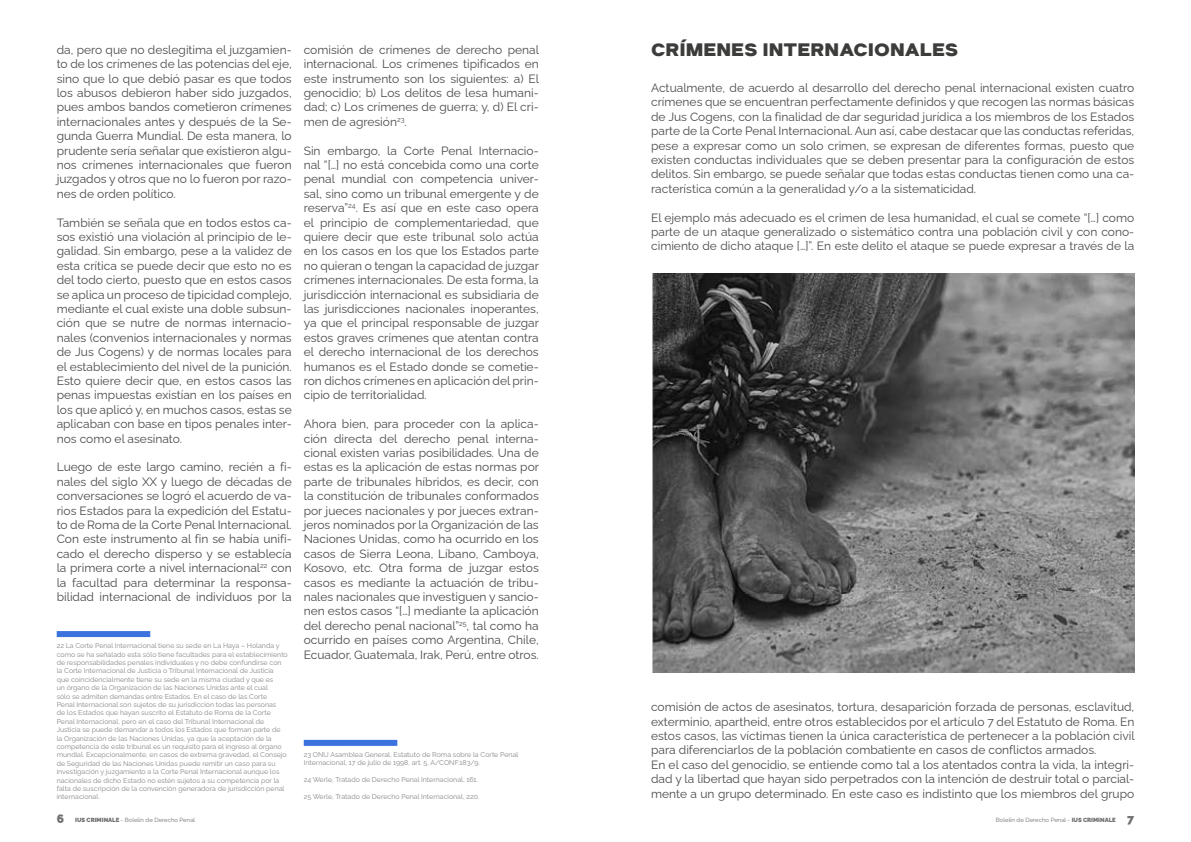
<style>
.page{position:relative;width:1191px;height:842px;background:#fff}
.page>*{position:absolute;margin:0;border:0;box-sizing:border-box;transform-origin:0 0}
.t1{font:800 18px "Suprema";color:#3c3c3b}
.t2{font:12px/14.4px "Raleway";color:#4a4a49;text-align:justify}
.t3{font:7px/8.4px "Raleway";color:#878787}
.t4{font:6px "Raleway";color:#706f6f}
.s1{font-weight:900;font-size:12px}
.s2{font-weight:900}
</style>
<div class="page">
<img style="left:652px;top:273px;width:482px;height:399px">
<div style="left:57px;top:631px;width:93px;height:6px;background:#3b72de"></div>
<div style="left:304px;top:740px;width:93px;height:6px;background:#3b72de"></div>
<p class="t2" style="left:57px;top:41px;width:236px">da, pero que no deslegitima el juzgamien&shy;to de los crímenes de las potencias del eje, sino que lo que debió pasar es que todos los abusos debieron haber sido juzgados, pues ambos bandos cometieron crímenes internacionales antes y después de la Se&shy;gunda Guerra Mundial. De esta manera, lo prudente sería señalar que existieron algu&shy;nos crímenes internacionales que fueron juzgados y otros que no lo fueron por razo&shy;nes de orden político.</p>
<p class="t2" style="left:57px;top:214px;width:236px">También se señala que en todos estos ca&shy;sos existió una violación al principio de le&shy;galidad. Sin embargo, pese a la validez de esta crítica se puede decir que esto no es del todo cierto, puesto que en estos casos se aplica un proceso de tipicidad complejo, mediante el cual existe una doble subsun&shy;ción que se nutre de normas internacio&shy;nales (convenios internacionales y normas de Jus Cogens) y de normas locales para el establecimiento del nivel de la punición.<br>Esto quiere decir que, en estos casos las penas impuestas existían en los países en los que aplicó y, en muchos casos, estas se aplicaban con base en tipos penales inter&shy;nos como el asesinato.</p>
<p class="t2" style="left:57px;top:459px;width:236px">Luego de este largo camino, recién a fi&shy;nales del siglo XX y luego de décadas de conversaciones se logró el acuerdo de va&shy;rios Estados para la expedición del Estatu&shy;to de Roma de la Corte Penal Internacional.<br>Con este instrumento al fin se había unifi&shy;cado el derecho disperso y se establecía la primera corte a nivel internacional<sup>22</sup> con la facultad para determinar la responsa&shy;bilidad internacional de individuos por la</p>
<p class="t3" style="left:57px;top:641px;width:232px">22 La Corte Penal Internacional tiene su sede en La Haya – Holanda y como se ha señalado esta sólo tiene facultades para el establecimiento de responsabilidades penales individuales y no debe confundirse con la Corte Internacional de Justicia o Tribunal Internacional de Justicia que coincidencialmente tiene su sede en la misma ciudad y que es<br>un órgano de la Organización de las Naciones Unidas ante el cual<br>sólo se admiten demandas entre Estados. En el caso de las Corte<br>Penal Internacional son sujetos de su jurisdicción todas las personas<br>de los Estados que hayan suscrito el Estatuto de Roma de la Corte Penal Internacional, pero en el caso del Tribunal Internacional de Justicia se puede demandar a todos los Estados que forman parte de la Organización de las Naciones Unidas, ya que la aceptación de la competencia de este tribunal es un requisito para el ingreso al órgano mundial. Excepcionalmente, en casos de extrema gravedad, el Consejo de Seguridad de las Naciones Unidas puede remitir un caso para su investigación y juzgamiento a la Corte Penal Internacional aunque los nacionales de dicho Estado no estén sujetos a su competencia por la falta de suscripción de la convención generadora de jurisdicción penal internacional.</p>
<p class="t2" style="left:304px;top:41px;width:237px">comisión de crímenes de derecho penal internacional. Los crímenes tipificados en este instrumento son los siguientes: a) El genocidio; b) Los delitos de lesa humani&shy;dad; c) Los crímenes de guerra; y, d) El cri&shy;men de agresión<sup>23</sup>.</p>
<p class="t2" style="left:304px;top:142px;width:237px">Sin embargo, la Corte Penal Internacio&shy;nal “[…] no está concebida como una corte penal mundial con competencia univer&shy;sal, sino como un tribunal emergente y de reserva”<sup>24</sup>. Es así que en este caso opera el principio de complementariedad, que quiere decir que este tribunal solo actúa en los casos en los que los Estados parte no quieran o tengan la capacidad de juzgar crímenes internacionales. De esta forma, la jurisdicción internacional es subsidiaria de las jurisdicciones nacionales inoperantes, ya que el principal responsable de juzgar estos graves crímenes que atentan contra el derecho internacional de los derechos humanos es el Estado donde se cometie&shy;ron dichos crímenes en aplicación del prin&shy;cipio de territorialidad.</p>
<p class="t2" style="left:304px;top:415px;width:237px">Ahora bien, para proceder con la aplica&shy;ción directa del derecho penal interna&shy;cional existen varias posibilidades. Una de estas es la aplicación de estas normas por parte de tribunales híbridos, es decir, con la constitución de tribunales conformados por jueces nacionales y por jueces extran&shy;jeros nominados por la Organización de las Naciones Unidas, como ha ocurrido en los casos de Sierra Leona, Líbano, Camboya, Kosovo, etc. Otra forma de juzgar estos casos es mediante la actuación de tribu&shy;nales nacionales que investiguen y sancio&shy;nen estos casos “[…] mediante la aplicación del derecho penal nacional”<sup>25</sup>, tal como ha ocurrido en países como Argentina, Chile, Ecuador, Guatemala, Irak, Perú, entre otros.</p>
<p class="t3" style="left:304px;top:750px;width:216px">23 ONU Asamblea General, Estatuto de Roma sobre la Corte Penal<br>Internacional, 17 de julio de 1998, art. 5, A/CONF.183/9.</p>
<p class="t3" style="left:304px;top:775px;width:176px">24 Werle, Tratado de Derecho Penal Internacional, 161.</p>
<p class="t3" style="left:304px;top:792px;width:177px">25 Werle, Tratado de Derecho Penal Internacional, 220.</p>
<h1 class="t1" style="left:651px;top:38px;width:309px">CRÍMENES INTERNACIONALES</h1>
<p class="t2" style="left:651px;top:79px;width:485px">Actualmente, de acuerdo al desarrollo del derecho penal internacional existen cuatro crímenes que se encuentran perfectamente definidos y que recogen las normas básicas de Jus Cogens, con la finalidad de dar seguridad jurídica a los miembros de los Estados parte de la Corte Penal Internacional. Aun así, cabe destacar que las conductas referidas, pese a expresar como un solo crimen, se expresan de diferentes formas, puesto que existen conductas individuales que se deben presentar para la configuración de estos delitos. Sin embargo, se puede señalar que todas estas conductas tienen como una ca&shy;racterística común a la generalidad y/o a la sistematicidad.</p>
<p class="t2" style="left:651px;top:209px;width:485px">El ejemplo más adecuado es el crimen de lesa humanidad, el cual se comete “[…] como parte de un ataque generalizado o sistemático contra una población civil y con cono&shy;cimiento de dicho ataque […]”. En este delito el ataque se puede expresar a través de la</p>
<p class="t2" style="left:651px;top:698px;width:485px;text-align:left">comisión de actos de asesinatos, tortura, desaparición forzada de personas, esclavitud, exterminio, apartheid, entre otros establecidos por el artículo 7 del Estatuto de Roma. En estos casos, las víctimas tienen la única característica de pertenecer a la población civil para diferenciarlos de la población combatiente en casos de conflictos armados.<br>En el caso del genocidio, se entiende como tal a los atentados contra la vida, la integri&shy;dad y la libertad que hayan sido perpetrados con la intención de destruir total o parcial&shy;mente a un grupo determinado. En este caso es indistinto que los miembros del grupo</p>
<p class="t4" style="left:57px;top:815px;width:140px"><span class="s1">6</span> <span class="s2">IUS CRIMINALE</span> - Bolelín de Derecho Penal</p>
<p class="t4" style="left:996px;top:815px;width:140px">Bolelín de Derecho Penal - <span class="s2">IUS CRIMINALE</span> <span class="s1">7</span></p>
</div>
